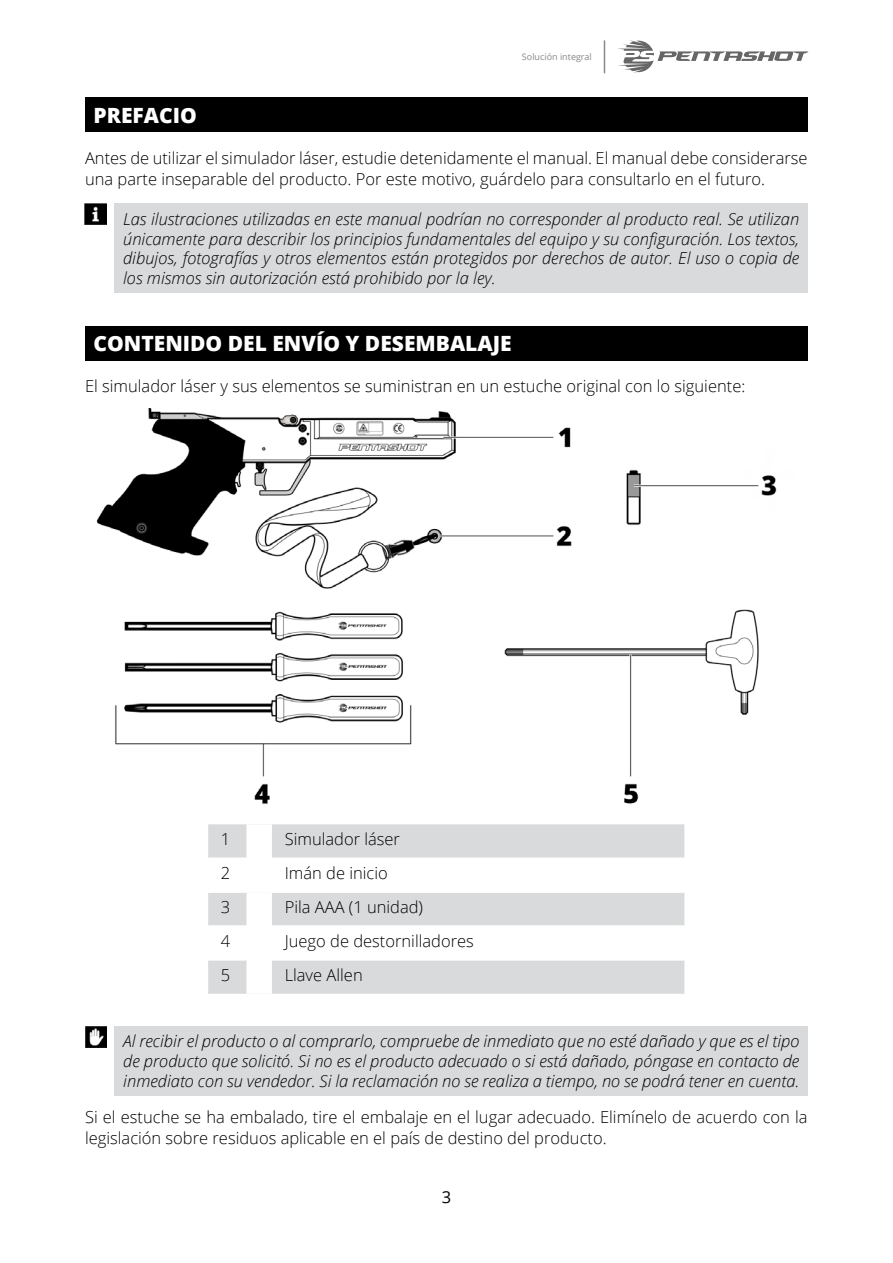
<style>
.page{position:relative;width:893px;height:1263px;background:#fff}
.page>*{position:absolute;margin:0;border:0;box-sizing:border-box;transform-origin:0 0}
.t1{font:800 21px "Open Sans";color:#fff}
.t2{font:italic 300 16.5px/19.8px "Open Sans";color:#000;text-align:justify}
.t3{font:300 16.5px/21px "Open Sans";color:#000}
.t4{font:16.5px "Open Sans";color:#000}
.t5{font:9px "Open Sans";color:#87888a}
</style>
<div class="page">
<svg style="left:618px;top:40px;width:190px;height:33px"></svg>
<hr style="left:604px;top:40px;width:1px;height:33px;background:#87888a">
<div style="left:85px;top:98px;width:723px;height:34px;background:#000"></div>
<div style="left:115px;top:204px;width:693px;height:89px;background:#d9dadb"></div>
<img style="left:85px;top:204px;width:21px;height:21px">
<div style="left:85px;top:326px;width:723px;height:34px;background:#000"></div>
<img style="left:96px;top:408px;width:681px;height:396px">
<svg style="left:208px;top:824px;width:476px;height:170px;fill:#d9dadb"></svg>
<hr style="left:208px;top:857px;width:38px;height:2px;background:#fff">
<hr style="left:272px;top:857px;width:412px;height:2px;background:#fff">
<hr style="left:208px;top:891px;width:38px;height:2px;background:#fff">
<hr style="left:272px;top:891px;width:412px;height:2px;background:#fff">
<hr style="left:208px;top:925px;width:38px;height:2px;background:#fff">
<hr style="left:272px;top:925px;width:412px;height:2px;background:#fff">
<hr style="left:208px;top:959px;width:38px;height:2px;background:#fff">
<hr style="left:272px;top:959px;width:412px;height:2px;background:#fff">
<div style="left:246px;top:824px;width:26px;height:34px;background:#fff"></div>
<div style="left:246px;top:858px;width:26px;height:34px;background:#fff"></div>
<div style="left:246px;top:892px;width:26px;height:34px;background:#fff"></div>
<div style="left:246px;top:926px;width:26px;height:34px;background:#fff"></div>
<div style="left:246px;top:960px;width:26px;height:34px;background:#fff"></div>
<div style="left:115px;top:1026px;width:693px;height:69px;background:#d9dadb"></div>
<img style="left:85px;top:1026px;width:21px;height:21px">
<p class="t5" style="left:522px;top:50px;width:71px">Solución integral</p>
<p class="t1" style="left:94px;top:99px;width:105px">PREFACIO</p>
<p class="t3" style="left:85px;top:147px;width:724px">Antes de utilizar el simulador láser, estudie detenidamente el manual. El manual debe considerarse una parte inseparable del producto. Por este motivo, guárdelo para consultarlo en el futuro.</p>
<p class="t2" style="left:123px;top:208px;width:678px">Las ilustraciones utilizadas en este manual podrían no corresponder al producto real. Se utilizan únicamente para describir los principios fundamentales del equipo y su configuración. Los textos, dibujos, fotografías y otros elementos están protegidos por derechos de autor. El uso o copia de los mismos sin autorización está prohibido por la ley.</p>
<p class="t1" style="left:94px;top:328px;width:420px">CONTENIDO DEL ENVÍO Y DESEMBALAJE</p>
<p class="t3" style="left:85px;top:375px;width:662px">El simulador láser y sus elementos se suministran en un estuche original con lo siguiente:</p>
<p class="t3" style="left:221px;top:828px;width:11px">1</p>
<p class="t3" style="left:285px;top:828px;width:117px">Simulador láser</p>
<p class="t3" style="left:221px;top:862px;width:11px">2</p>
<p class="t3" style="left:285px;top:862px;width:105px">Imán de inicio</p>
<p class="t3" style="left:221px;top:896px;width:11px">3</p>
<p class="t3" style="left:285px;top:896px;width:140px">Pila AAA (1 unidad)</p>
<p class="t3" style="left:221px;top:930px;width:11px">4</p>
<p class="t3" style="left:285px;top:930px;width:191px">Juego de destornilladores</p>
<p class="t3" style="left:221px;top:964px;width:11px">5</p>
<p class="t3" style="left:285px;top:964px;width:80px">Llave Allen</p>
<p class="t2" style="left:123px;top:1031px;width:678px">Al recibir el producto o al comprarlo, compruebe de inmediato que no esté dañado y que es el tipo de producto que solicitó. Si no es el producto adecuado o si está dañado, póngase en contacto de inmediato con su vendedor. Si la reclamación no se realiza a tiempo, no se podrá tener en cuenta.</p>
<p class="t3" style="left:85px;top:1106px;width:724px">Si el estuche se ha embalado, tire el embalaje en el lugar adecuado. Elimínelo de acuerdo con la legislación sobre residuos aplicable en el país de destino del producto.</p>
<p class="t4" style="left:442px;top:1185px;width:11px">3</p>
</div>
